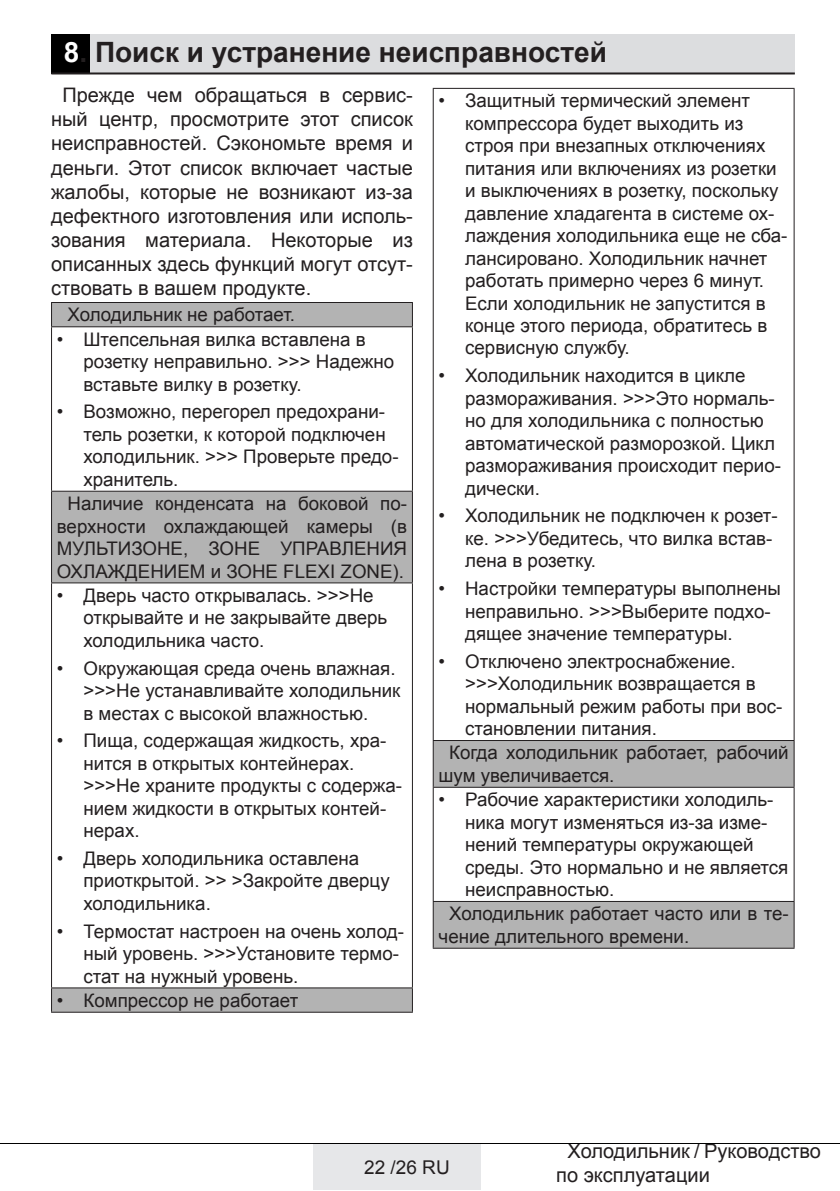
<style>
.page{position:relative;width:840px;height:1191px;background:#fff}
.page>*{position:absolute;margin:0;border:0;box-sizing:border-box;transform-origin:0 0}
.t1{font:700 28px "Arial";color:#231f20}
.t2{font:20px/24px "Arial";color:#231f20}
.t3{font:19px "Arial";color:#231f20}
.t4{font:18.8px/22.4px "Arial";color:#231f20}
.s1{color:#fff}
</style>
<div class="page">
<div style="left:313px;top:1144px;width:168px;height:45px;background:#e6e7e9"></div>
<hr style="left:0;top:1143px;width:839px;height:1px;background:#000">
<div style="left:51px;top:34px;width:40px;height:40px;background:#000"></div>
<div style="left:91px;top:34px;width:703px;height:40px;background:#dcdddf"></div>
<hr style="left:51px;top:72px;width:743px;height:2px;background:#231f20">
<svg style="left:52px;top:303px;width:360px;height:708px"></svg>
<svg style="left:51px;top:303px;width:1px;height:23px"></svg>
<svg style="left:412px;top:303px;width:1px;height:23px"></svg>
<hr style="left:51px;top:302px;width:361px;height:1px;background:#231f20">
<hr style="left:51px;top:327px;width:1px;height:164px;background:#231f20">
<hr style="left:412px;top:327px;width:1px;height:164px;background:#231f20">
<hr style="left:51px;top:326px;width:361px;height:1px;background:#231f20">
<hr style="left:51px;top:492px;width:1px;height:90px;background:#231f20">
<hr style="left:412px;top:492px;width:1px;height:90px;background:#231f20">
<hr style="left:51px;top:491px;width:361px;height:1px;background:#231f20">
<hr style="left:51px;top:583px;width:1px;height:404px;background:#231f20">
<hr style="left:412px;top:583px;width:1px;height:404px;background:#231f20">
<hr style="left:51px;top:582px;width:361px;height:1px;background:#231f20">
<svg style="left:51px;top:988px;width:1px;height:23px"></svg>
<svg style="left:412px;top:988px;width:1px;height:23px"></svg>
<hr style="left:51px;top:987px;width:361px;height:1px;background:#231f20">
<hr style="left:51px;top:1011px;width:361px;height:1px;background:#231f20">
<svg style="left:433px;top:741px;width:360px;height:206px"></svg>
<hr style="left:432px;top:89px;width:1px;height:651px;background:#231f20">
<hr style="left:793px;top:89px;width:1px;height:651px;background:#231f20">
<hr style="left:432px;top:88px;width:362px;height:1px;background:#231f20">
<hr style="left:432px;top:741px;width:1px;height:46px;background:#231f20">
<hr style="left:793px;top:741px;width:1px;height:46px;background:#231f20">
<hr style="left:432px;top:740px;width:362px;height:1px;background:#231f20">
<hr style="left:432px;top:787px;width:1px;height:114px;background:#231f20">
<hr style="left:793px;top:787px;width:1px;height:114px;background:#231f20">
<hr style="left:432px;top:787px;width:362px;height:1px;background:#231f20">
<hr style="left:432px;top:902px;width:1px;height:45px;background:#231f20">
<hr style="left:793px;top:902px;width:1px;height:45px;background:#231f20">
<hr style="left:432px;top:901px;width:362px;height:1px;background:#231f20">
<hr style="left:432px;top:947px;width:362px;height:1px;background:#231f20">
<h1 class="t1" style="left:64px;top:36px;width:544px"><span class="s1">8</span>. Поиск и устранение неисправностей</h1>
<p class="t2" style="left:51px;top:84px;width:363px;text-align:justify;text-indent:11px">Прежде чем обращаться в сервис&shy;ный центр, просмотрите этот список неисправностей. Сэкономьте время и деньги. Этот список включает частые жалобы, которые не возникают из-за дефектного изготовления или исполь&shy;зования материала. Некоторые из описанных здесь функций могут отсут&shy;ствовать в вашем продукте.</p>
<p class="t4" style="left:67px;top:304px;width:229px">Холодильник не работает.</p>
<p class="t4" style="left:83px;top:328px;width:312px;text-indent:-27px">• Штепсельная вилка вставлена в розетку неправильно. &gt;&gt;&gt; Надежно вставьте вилку в розетку.</p>
<p class="t4" style="left:83px;top:401px;width:316px;text-indent:-27px">• Возможно, перегорел предохрани&shy;тель розетки, к которой подключен холодильник. &gt;&gt;&gt; Проверьте предо&shy;хранитель.</p>
<p class="t4" style="left:57px;top:492px;width:351px;text-align:center">Наличие конденсата на боковой по&shy;верхности охлаждающей камеры (в<br>МУЛЬТИЗОНЕ, ЗОНЕ УПРАВЛЕНИЯ<br>ОХЛАЖДЕНИЕМ и ЗОНЕ FLEXI ZONE).</p>
<p class="t4" style="left:83px;top:584px;width:305px;text-indent:-27px">• Дверь часто открывалась. &gt;&gt;&gt;Не открывайте и не закрывайте дверь холодильника часто.</p>
<p class="t4" style="left:83px;top:657px;width:318px;text-indent:-27px">• Окружающая среда очень влажная. &gt;&gt;&gt;Не устанавливайте холодильник в местах с высокой влажностью.</p>
<p class="t4" style="left:83px;top:729px;width:320px;text-indent:-27px">• Пища, содержащая жидкость, хра&shy;нится в открытых контейнерах. &gt;&gt;&gt;Не храните продукты с содержа&shy;нием жидкости в открытых контей&shy;нерах.</p>
<p class="t4" style="left:83px;top:847px;width:307px;text-indent:-27px">• Дверь холодильника оставлена приоткрытой. &gt;&gt; &gt;Закройте дверцу холодильника.</p>
<p class="t4" style="left:83px;top:920px;width:322px;text-indent:-27px">• Термостат настроен на очень холод&shy;ный уровень. &gt;&gt;&gt;Установите термо&shy;стат на нужный уровень.</p>
<p class="t4" style="left:57px;top:989px;width:243px">• Компрессор не работает</p>
<p class="t4" style="left:465px;top:90px;width:324px;text-indent:-27px">• Защитный термический элемент компрессора будет выходить из строя при внезапных отключениях питания или включениях из розетки и выключениях в розетку, поскольку давление хладагента в системе ох&shy;лаждения холодильника еще не сба&shy;лансировано. Холодильник начнет работать примерно через 6 минут.<br>Если холодильник не запустится в конце этого периода, обратитесь в сервисную службу.</p>
<p class="t4" style="left:465px;top:364px;width:317px;text-indent:-27px">• Холодильник находится в цикле размораживания. &gt;&gt;&gt;Это нормаль&shy;но для холодильника с полностью автоматической разморозкой. Цикл размораживания происходит перио&shy;дически.</p>
<p class="t4" style="left:465px;top:504px;width:314px;text-indent:-27px">• Холодильник не подключен к розет&shy;ке. &gt;&gt;&gt;Убедитесь, что вилка встав&shy;лена в розетку.</p>
<p class="t4" style="left:465px;top:577px;width:317px;text-indent:-27px">• Настройки температуры выполнены неправильно. &gt;&gt;&gt;Выберите подхо&shy;дящее значение температуры.</p>
<p class="t4" style="left:465px;top:650px;width:318px;text-indent:-27px">• Отключено электроснабжение. &gt;&gt;&gt;Холодильник возвращается в нормальный режим работы при вос&shy;становлении питания.</p>
<p class="t4" style="left:438px;top:741px;width:351px;text-indent:11px">Когда холодильник работает, рабочий шум увеличивается.</p>
<p class="t4" style="left:465px;top:788px;width:324px;text-indent:-27px">• Рабочие характеристики холодиль&shy;ника могут изменяться из-за изме&shy;нений температуры окружающей среды. Это нормально и не является неисправностью.</p>
<p class="t4" style="left:438px;top:902px;width:351px;text-indent:11px">Холодильник работает часто или в те&shy;чение длительного времени.</p>
<p class="t3" style="left:364px;top:1156px;width:87px">22 /26 RU</p>
<p class="t2" style="left:556px;top:1139px;width:266px;text-indent:11px">Холодильник / Руководство по эксплуатации</p>
</div>
